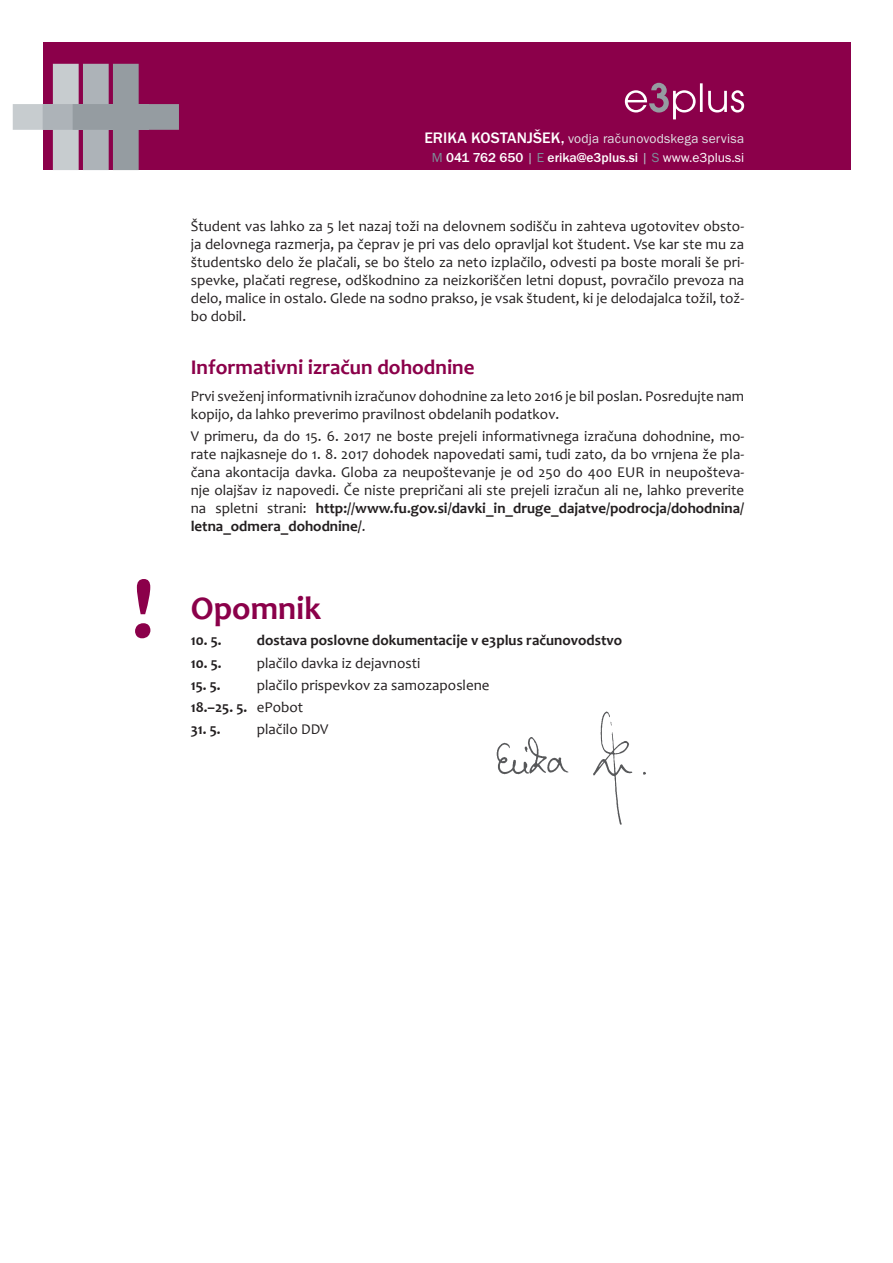
<style>
.page{position:relative;width:893px;height:1263px;background:#fff}
.page>*{position:absolute;margin:0;border:0;box-sizing:border-box;transform-origin:0 0}
.t1{font:700 90.15px "Candara";color:#8b004a}
.t2{font:700 33px "Candara";color:#8b004a}
.t3{font:700 21px "Candara";color:#8b004a}
.t4{font:15px/18px "Candara";color:#231f20;text-align:justify}
.t5{font:700 15px "Candara";color:#231f20}
.t6{font:13.5px/19.5px "Franklin Got Itc TEE";letter-spacing:.015em;color:#e1e3e6;text-align:center}
.s1{font-weight:500;font-size:15.75px;color:#fff}
.s2{color:#7d8f9a}
.s3{font-weight:500;color:#fff}
.s4{color:#b7c3ca}
.s5{color:#fff}
.s6{font-weight:700}
</style>
<div class="page">
<div style="left:43px;top:43px;width:807px;height:127px;background:#8b004a"></div>
<svg style="left:13px;top:64px;width:166px;height:106px"></svg>
<svg style="left:625px;top:83px;width:119px;height:36px"></svg>
<img style="left:496px;top:711px;width:150px;height:114px">
<h1 class="t1" style="left:131px;top:552px;width:24px">!</h1>
<p class="t6" style="left:424px;top:129px;width:321px"><span class="s1">ERIKA KOSTANJŠEK,</span> vodja računovodskega servisa<br><span class="s2">M</span> <span class="s3">041 762 650</span> <span class="s4">|</span> <span class="s2">E</span> <span class="s3">erika@e3plus.si</span> <span class="s4">|</span> <span class="s2">S</span> <span class="s5">www.e3plus.si</span></p>
<p class="t4" style="left:191px;top:217px;width:555px">Študent vas lahko za 5 let nazaj toži na delovnem sodišču in zahteva ugotovitev obsto&shy;ja delovnega razmerja, pa čeprav je pri vas delo opravljal kot študent. Vse kar ste mu za študentsko delo že plačali, se bo štelo za neto izplačilo, odvesti pa boste morali še pri&shy;spevke, plačati regrese, odškodnino za neizkoriščen letni dopust, povračilo prevoza na delo, malice in ostalo. Glede na sodno prakso, je vsak študent, ki je delodajalca tožil, tož&shy;bo dobil.</p>
<h3 class="t3" style="left:191px;top:354px;width:285px">Informativni izračun dohodnine</h3>
<p class="t4" style="left:191px;top:387px;width:555px">Prvi sveženj informativnih izračunov dohodnine za leto 2016 je bil poslan. Posredujte nam kopijo, da lahko preverimo pravilnost obdelanih podatkov.</p>
<p class="t4" style="left:191px;top:427px;width:555px">V primeru, da do 15. 6. 2017 ne boste prejeli informativnega izračuna dohodnine, mo&shy;rate najkasneje do 1. 8. 2017 dohodek napovedati sami, tudi zato, da bo vrnjena že pla&shy;čana akontacija davka. Globa za neupoštevanje je od 250 do 400 EUR in neupošteva&shy;nje olajšav iz napovedi. Če niste prepričani ali ste prejeli izračun ali ne, lahko preverite na spletni strani: <span class="s6">http://www.fu.gov.si/davki_in_druge_dajatve/podrocja/dohodnina/ letna_odmera_dohodnine/</span>.</p>
<h2 class="t2" style="left:191px;top:587px;width:132px">Opomnik</h2>
<p class="t5" style="left:191px;top:631px;width:32px">10. 5.</p>
<p class="t5" style="left:257px;top:631px;width:367px">dostava poslovne dokumentacije v e3plus računovodstvo</p>
<p class="t5" style="left:191px;top:653px;width:32px">10. 5.</p>
<p class="t4" style="left:257px;top:654px;width:165px">plačilo davka iz dejavnosti</p>
<p class="t5" style="left:191px;top:676px;width:32px">15. 5.</p>
<p class="t4" style="left:191px;top:674px;width:300px;line-height:22.2px;text-indent:66px">plačilo prispevkov za samozaposlene<br><span class="s6">18.–25. 5.</span> ePobot</p>
<p class="t5" style="left:191px;top:720px;width:31px">31. 5.</p>
<p class="t4" style="left:257px;top:720px;width:73px">plačilo DDV</p>
</div>
